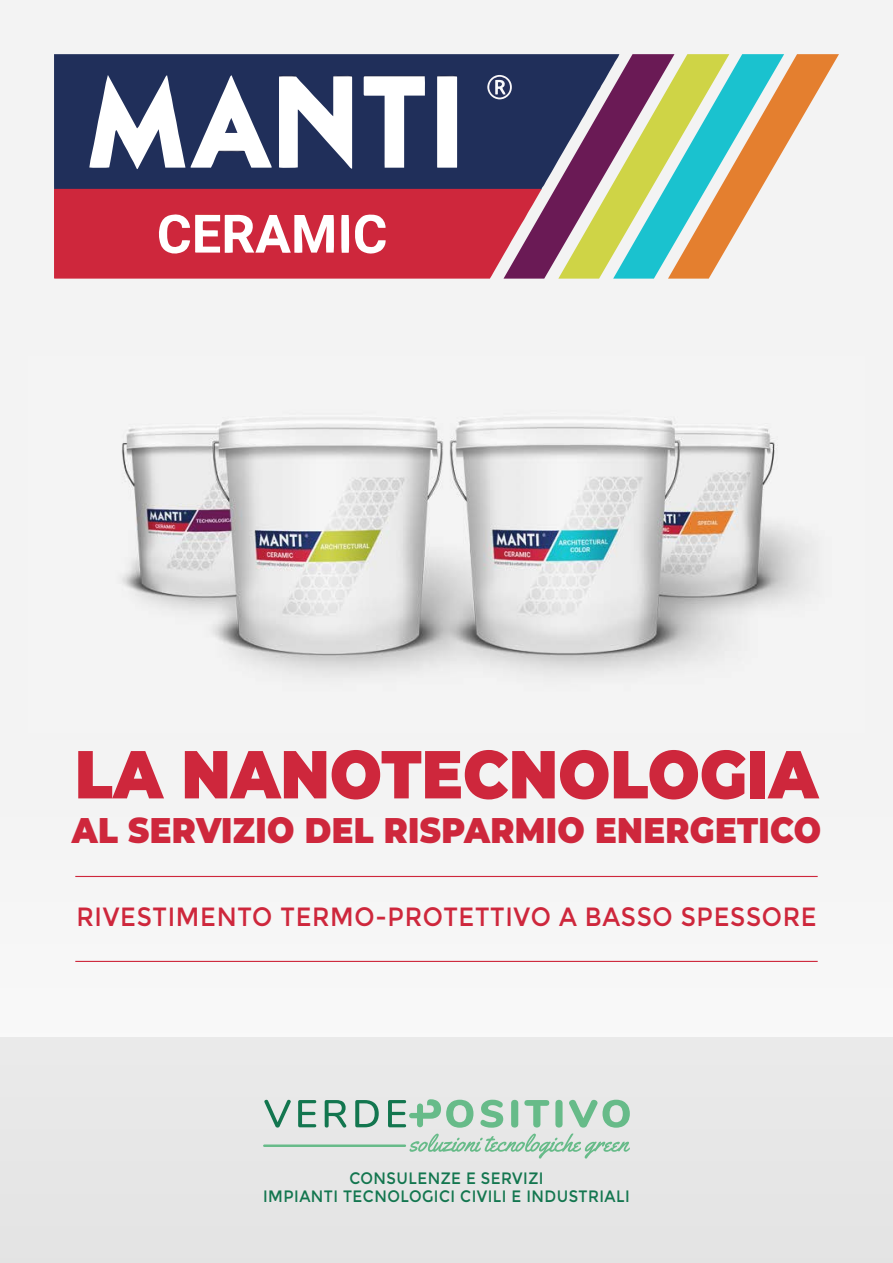
<style>
.page{position:relative;width:893px;height:1263px;background:#f3f3f3}
.page>*{position:absolute;margin:0;border:0;box-sizing:border-box;transform-origin:0 0}
.t1{font:900 67.65px "Montserrat";color:#ce273c;scale:.91 1}
.t2{font:900 35.4px "Montserrat";letter-spacing:.01em;color:#ce273c;scale:.91 1}
.t3{font:26.4px "Montserrat";letter-spacing:.03em;color:#ce273c;scale:.91 1}
.t4{font:16.5px/18px "Montserrat";letter-spacing:.03em;color:#13764f;text-align:center;scale:.91 1}
</style>
<div class="page">
<img style="left:122px;top:418px;width:686px;height:257px">
<svg style="left:54px;top:54px;width:785px;height:225px"></svg>
<hr style="left:75px;top:876px;width:743px;height:1px;background:#ce273c">
<hr style="left:75px;top:961px;width:743px;height:1px;background:#ce273c">
<hr style="left:263px;top:1144px;width:143px;height:3px;background:#67bb89">
<svg style="left:264px;top:1100px;width:27px;height:27px"></svg>
<svg style="left:298px;top:1100px;width:18px;height:27px"></svg>
<svg style="left:325px;top:1100px;width:21px;height:27px"></svg>
<svg style="left:355px;top:1100px;width:24px;height:27px"></svg>
<svg style="left:388px;top:1099px;width:242px;height:59px"></svg>
<h1 class="t1" style="left:75px;top:723px;width:818px">LA NANOTECNOLOGIA</h1>
<h2 class="t2" style="left:72px;top:804px;width:825px">AL SERVIZIO DEL RISPARMIO ENERGETICO</h2>
<h3 class="t3" style="left:76px;top:901px;width:815px">RIVESTIMENTO TERMO-PROTETTIVO A BASSO SPESSORE</h3>
<p class="t4" style="left:263px;top:1170px;width:404px">CONSULENZE E SERVIZI<br>IMPIANTI TECNOLOGICI CIVILI E INDUSTRIALI</p>
</div>
